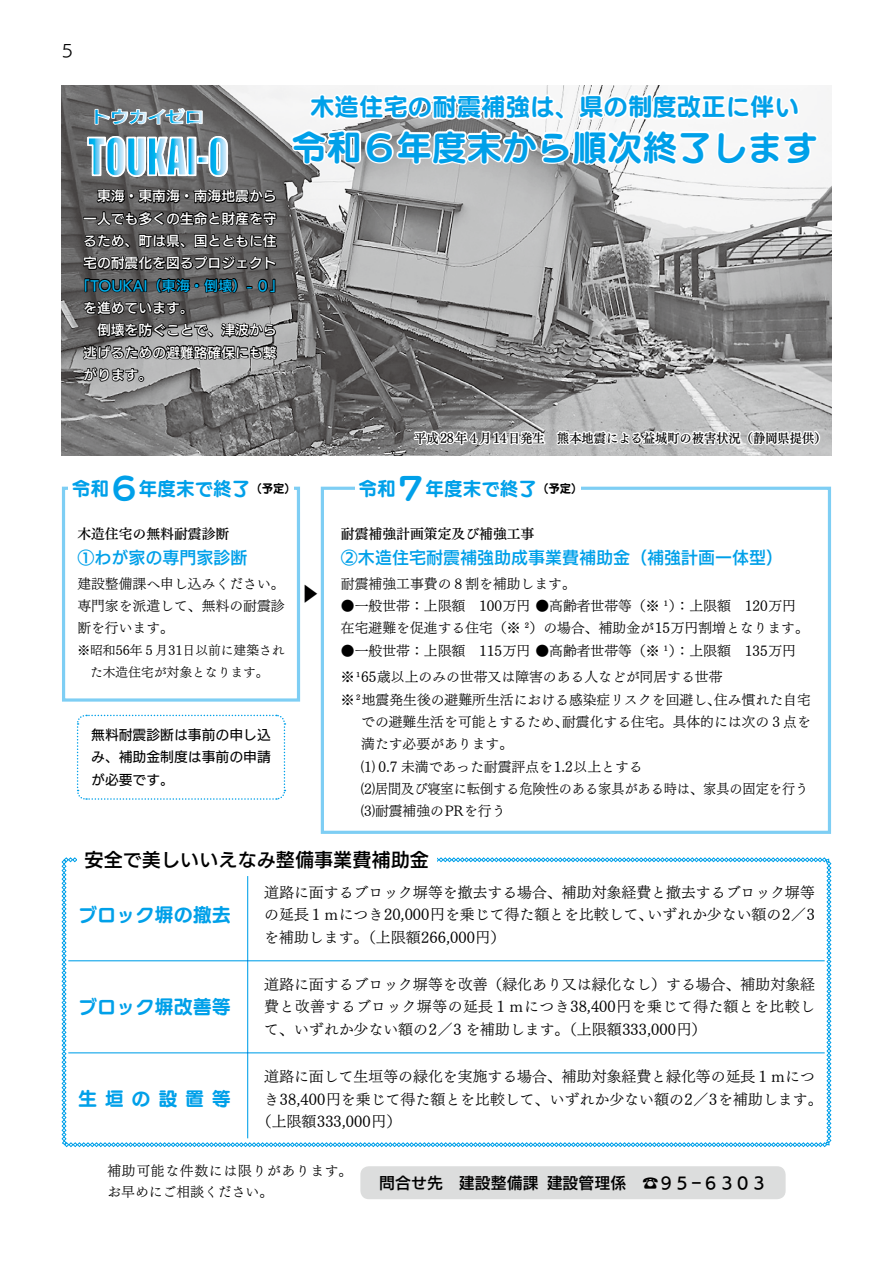
<style>
.page{position:relative;width:893px;height:1263px;background:#fff}
.page>*{position:absolute;margin:0;border:0;box-sizing:border-box;transform-origin:0 0}
.t1{font:35.1px "UD Marugo Small Pr 6 N B";color:#00a0e9}
.t2{font:30.9px "UD Marugo Small Pr 6 N B";color:#00a0e9}
.t3{font:24.45px "UD Marugo Small Pr 6 N B";color:#00a0e9}
.t4{font:19.2px "UD Marugo Small Pr 6 N B";color:#00a0e9}
.t5{font:19.2px "UD Kakugo Small Pr 6 N DB";color:#000}
.t6{font:19.2px "UD Mincho Pr 6 N DB";color:#000}
.t7{font:16.95px "UD Kakugo Small Pr 6 N DB";color:#00a0e9}
.t8{font:16.95px "UD Kakugo Small Pr 6 N R";color:#000}
.t9{font:15.9px "UD Kakugo Small Pr 6 N DB";color:#000}
.t10{font:14.85px/22.4px "UD Mincho Pr 6 N L";color:#000;text-align:justify}
.t11{font:13.8px/22.4px "UD Mincho Pr 6 N L";color:#000}
.t12{font:13.8px/22.4px "UD Kakugo Small Pr 6 N DB";color:#fff;text-align:justify}
.t13{font:13.8px/22.4px "UD Kakugo Small Pr 6 N M";color:#000;text-align:justify}
.t14{font:13.8px "UD Mincho Pr 6 N DB";color:#000}
.t15{font:13.8px "UD Mincho Pr 6 N L";letter-spacing:.05em;color:#000}
.t16{font:13.8px "UD Kakugo Small Pr 6 N DB";color:#00afec}
.t17{font:12.75px "UD Mincho Pr 6 N DB";color:#000;scale:.96 1}
.t18{font:12.75px/22.4px "UD Mincho Pr 6 N L";color:#000;text-align:center}
.t19{font:11.7px "UD Marugo Small Pr 6 N B";color:#000}
.s1{font-size:13.2px}
</style>
<div class="page">
<div style="left:360px;top:1166px;width:426px;height:33px;background:#dcdddd;border-radius:9px"></div>
<div style="left:321px;top:487px;width:510px;height:347px;border:3px solid #7ecef4"></div>
<svg style="left:76px;top:714px;width:210px;height:86px"></svg>
<div style="left:62px;top:487px;width:238px;height:215px;border:3px solid #7ecef4"></div>
<div style="left:68px;top:471px;width:226px;height:34px;background:#fff"></div>
<div style="left:355px;top:471px;width:225px;height:34px;background:#fff"></div>
<svg style="left:62px;top:857px;width:769px;height:290px"></svg>
<hr style="left:68px;top:960px;width:757px;height:1px;background:#00a0e9">
<hr style="left:247px;top:876px;width:1px;height:262px;background:#00a0e9">
<hr style="left:68px;top:1052px;width:757px;height:1px;background:#00a0e9">
<img style="left:62px;top:85px;width:769px;height:370px">
<svg style="left:289px;top:85px;width:530px;height:197px"></svg>
<svg style="left:412px;top:352px;width:409px;height:139px"></svg>
<svg style="left:79px;top:188px;width:201px;height:195px"></svg>
<svg style="left:87px;top:108px;width:141px;height:69px"></svg>
<p class="t8" style="left:62px;top:42px;width:13px">5</p>
<p class="t12" style="left:83px;top:185px;width:195px">　東海・東南海・南海地震から一人でも多くの生命と財産を守るため、町は県、国とともに住宅の耐震化を図るプロジェクト</p>
<p class="t16" style="left:76px;top:278px;width:209px">「TOUKAI（東海・倒壊(- ０「</p>
<p class="t12" style="left:83px;top:297px;width:195px;text-align:left">を進めています。<br>　倒壊を防ぐことで、津波から逃げるための避難路確保にも繋がります。</p>
<h3 class="t3" style="left:310px;top:93px;width:490px">木造住宅の耐震補強は、県の制度改正に伴い</h3>
<h1 class="t1" style="left:292px;top:128px;width:528px">令和６年度末から順次終了します</h1>
<p class="t17" style="left:414px;top:427px;width:431px">平成28年４月14日発生　熊本地震による益城町の被害状況（静岡県提供(</p>
<h2 class="t2" style="left:109px;top:471px;width:31px">６</h2>
<h3 class="t4" style="left:72px;top:478px;width:39px">令和</h3>
<p class="t14" style="left:77px;top:521px;width:154px">木造住宅の無料耐震診断</p>
<h3 class="t4" style="left:139px;top:478px;width:113px">年度末で終了</h3>
<p class="t19" style="left:250px;top:482px;width:47px">（予定(</p>
<h2 class="t2" style="left:396px;top:471px;width:31px">７</h2>
<h3 class="t4" style="left:359px;top:478px;width:39px">令和</h3>
<h3 class="t4" style="left:426px;top:478px;width:113px">年度末で終了</h3>
<p class="t19" style="left:537px;top:482px;width:47px">（予定(</p>
<p class="t14" style="left:341px;top:521px;width:195px">耐震補強計画策定及び補強工事</p>
<p class="t7" style="left:77px;top:548px;width:172px">①わが家の専門家診断</p>
<p class="t7" style="left:341px;top:548px;width:444px">②木造住宅耐震補強助成事業費補助金（補強計画一体型(</p>
<p class="t11" style="left:77px;top:571px;width:209px;text-align:justify">建設整備課へ申し込みください。専門家を派遣して、無料の耐震診断を行います。</p>
<p class="t18" style="left:77px;top:638px;width:209px">※昭和56年５月31日以前に建築された木造住宅が対象となります。</p>
<p class="t13" style="left:91px;top:724px;width:181px">無料耐震診断は事前の申し込み、補助金制度は事前の申請が必要です。</p>
<h3 class="t6" style="left:301px;top:577px;width:21px">▶</h3>
<p class="t11" style="left:341px;top:571px;width:236px">耐震補強工事費の８割を補助します。</p>
<p class="t11" style="left:341px;top:594px;width:469px">●一般世帯：上限額　100万円 ●高齢者世帯等（※ ：）¹ 上限額　120万円在宅避難を促進する住宅（※ ）² の場合、補助金が15万円割増となります。</p>
<p class="t11" style="left:341px;top:638px;width:457px">●一般世帯：上限額　115万円 ●高齢者世帯等（※ ：）¹ 上限額　135万円</p>
<p class="t11" style="left:714px;top:665px;width:98px;text-indent:-373px">※<span class="s1">¹</span>65歳以上のみの世帯又は障害のある人などが同居する世帯<br>住み慣れた自宅</p>
<p class="t11" style="left:562px;top:687px;width:250px;text-indent:-221px">※²地震発生後の避難所生活における感染症リスクを回避し、<br>耐震化する住宅。具体的には次の３点を</p>
<p class="t11" style="left:361px;top:710px;width:449px">での避難生活を可能とするため、<br>満たす必要があります。<br>⑴ 0.7 未満であった耐震評点を1.2以上とする<br>⑵居間及び寝室に転倒する危険性のある家具がある時は、家具の固定を行う<br>⑶耐震補強のPRを行う</p>
<h3 class="t5" style="left:85px;top:849px;width:346px">安全で美しいいえなみ整備事業費補助金</h3>
<h3 class="t4" style="left:78px;top:904px;width:155px">ブロック塀の撤去</h3>
<h3 class="t4" style="left:78px;top:996px;width:155px">ブロック塀改善等</h3>
<h3 class="t4" style="left:78px;top:1088px;width:155px">生垣の設置等</h3>
<p class="t10" style="left:264px;top:880px;width:552px;text-align:right">道路に面するブロック塀等を撤去する場合、補助対象経費と撤去するブロック塀等いずれか少ない額の2／3</p>
<p class="t10" style="left:264px;top:902px;width:391px">の延長１ｍにつき20,000円を乗じて得た額とを比較して、を補助します。（上限額266,000円(</p>
<p class="t10" style="left:264px;top:972px;width:552px">道路に面するブロック塀等を改善（緑化あり又は緑化なし）する場合、補助対象経費と改善するブロック塀等の延長１ｍにつき38,400円を乗じて得た額とを比較して、いずれか少ない額の2／3 を補助します。（上限額333,000円(</p>
<p class="t10" style="left:264px;top:1064px;width:552px">道路に面して生垣等の緑化を実施する場合、補助対象経費と緑化等の延長１ｍにつ</p>
<p class="t10" style="left:264px;top:1087px;width:560px">き38,400円を乗じて得た額とを比較して、いずれか少ない額の2／3を補助します。</p>
<p class="t10" style="left:257px;top:1109px;width:146px">（上限額333,000円(</p>
<p class="t15" style="left:107px;top:1158px;width:247px">補助可能な件数には限りがあります。</p>
<p class="t11" style="left:107px;top:1179px;width:167px">お早めにご相談ください。</p>
<p class="t9" style="left:379px;top:1174px;width:161px">問合せ先　建設整備課</p>
<p class="t9" style="left:547px;top:1174px;width:81px">建設管理係</p>
<p class="t9" style="left:642px;top:1174px;width:126px">☎９５−６３０３</p>
</div>
